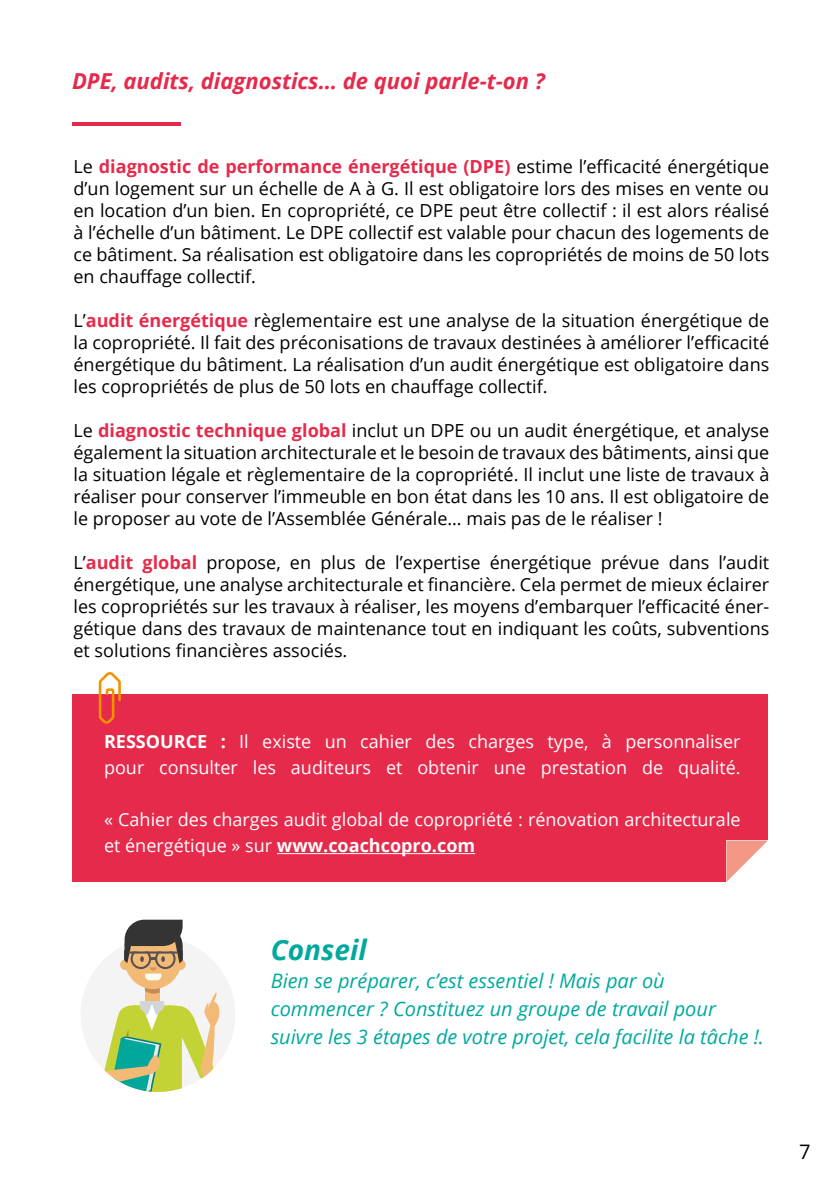
<style>
.page{position:relative;width:840px;height:1191px;background:#fff}
.page>*{position:absolute;margin:0;border:0;box-sizing:border-box;transform-origin:0 0}
.t1{font:italic 700 28px "Open Sans";color:#00a89d}
.t2{font:italic 700 22px "Open Sans";color:#e52a4b}
.t3{font:italic 20px/28px "Open Sans";color:#00a99e}
.t4{font:20px "Open Sans";color:#000}
.t5{font:18px/22px "Open Sans";color:#000;text-align:justify}
.t6{font:18px/26px "Open Sans";color:#fff}
.s1{font-weight:700;color:#e52a4b}
.s2{font-weight:700}
</style>
<div class="page">
<hr style="left:72px;top:122px;width:108px;height:4px;background:#e52a4b">
<div style="left:72px;top:694px;width:695px;height:188px;background:#e52a4b"></div>
<hr style="left:277px;top:853px;width:198px;height:1px;background:#fff">
<svg style="left:99px;top:672px;width:22px;height:52px"></svg>
<svg style="left:726px;top:840px;width:41px;height:42px"></svg>
<div style="left:81px;top:937px;width:154px;height:155px;background:#f5f4f4;border-radius:50%"></div>
<svg style="left:104px;top:919px;width:116px;height:172px"></svg>
<p class="t2" style="left:72px;top:65px;width:474px">DPE, audits, diagnostics… de quoi parle-t-on ?</p>
<p class="t5" style="left:73px;top:155px;width:697px">Le <span class="s1">diagnostic de performance énergétique (DPE)</span> estime l’efficacité énergétique d’un logement sur un échelle de A à G. Il est obligatoire lors des mises en vente ou en location d’un bien. En copropriété, ce DPE peut être collectif : il est alors réalisé à l’échelle d’un bâtiment. Le DPE collectif est valable pour chacun des logements de ce bâtiment. Sa réalisation est obligatoire dans les copropriétés de moins de 50 lots en chauffage collectif.</p>
<p class="t5" style="left:73px;top:308px;width:697px">L’<span class="s1">audit énergétique</span> règlementaire est une analyse de la situation énergétique de la copropriété. Il fait des préconisations de travaux destinées à améliorer l’efficacité énergétique du bâtiment. La réalisation d’un audit énergétique est obligatoire dans les copropriétés de plus de 50 lots en chauffage collectif.</p>
<p class="t5" style="left:73px;top:418px;width:697px">Le <span class="s1">diagnostic technique global</span> inclut un DPE ou un audit énergétique, et analyse également la situation architecturale et le besoin de travaux des bâtiments, ainsi que la situation légale et règlementaire de la copropriété. Il inclut une liste de travaux à réaliser pour conserver l’immeuble en bon état dans les 10 ans. Il est obligatoire de le proposer au vote de l’Assemblée Générale… mais pas de le réaliser !</p>
<p class="t5" style="left:73px;top:550px;width:697px">L’<span class="s1">audit global</span> propose, en plus de l’expertise énergétique prévue dans l’audit énergétique, une analyse architecturale et financière. Cela permet de mieux éclairer les copropriétés sur les travaux à réaliser, les moyens d’embarquer l’efficacité éner&shy;gétique dans des travaux de maintenance tout en indiquant les coûts, subventions et solutions financières associés.</p>
<p class="t6" style="left:104px;top:728px;width:637px"><span class="s2">RESSOURCE :</span> Il existe un cahier des charges type, à personnaliser pour consulter les auditeurs et obtenir une prestation de qualité.</p>
<p class="t6" style="left:104px;top:806px;width:637px">« Cahier des charges audit global de copropriété : rénovation architecturale et énergétique » sur <span class="s2">www.coachcopro.com</span></p>
<h1 class="t1" style="left:270px;top:930px;width:97px">Conseil</h1>
<p class="t3" style="left:270px;top:966px;width:494px">Bien se préparer, c’est essentiel ! Mais par où commencer ? Constituez un groupe de travail pour suivre les 3 étapes de votre projet, cela facilite la tâche !.</p>
<p class="t4" style="left:798px;top:1137px;width:13px">7</p>
</div>
